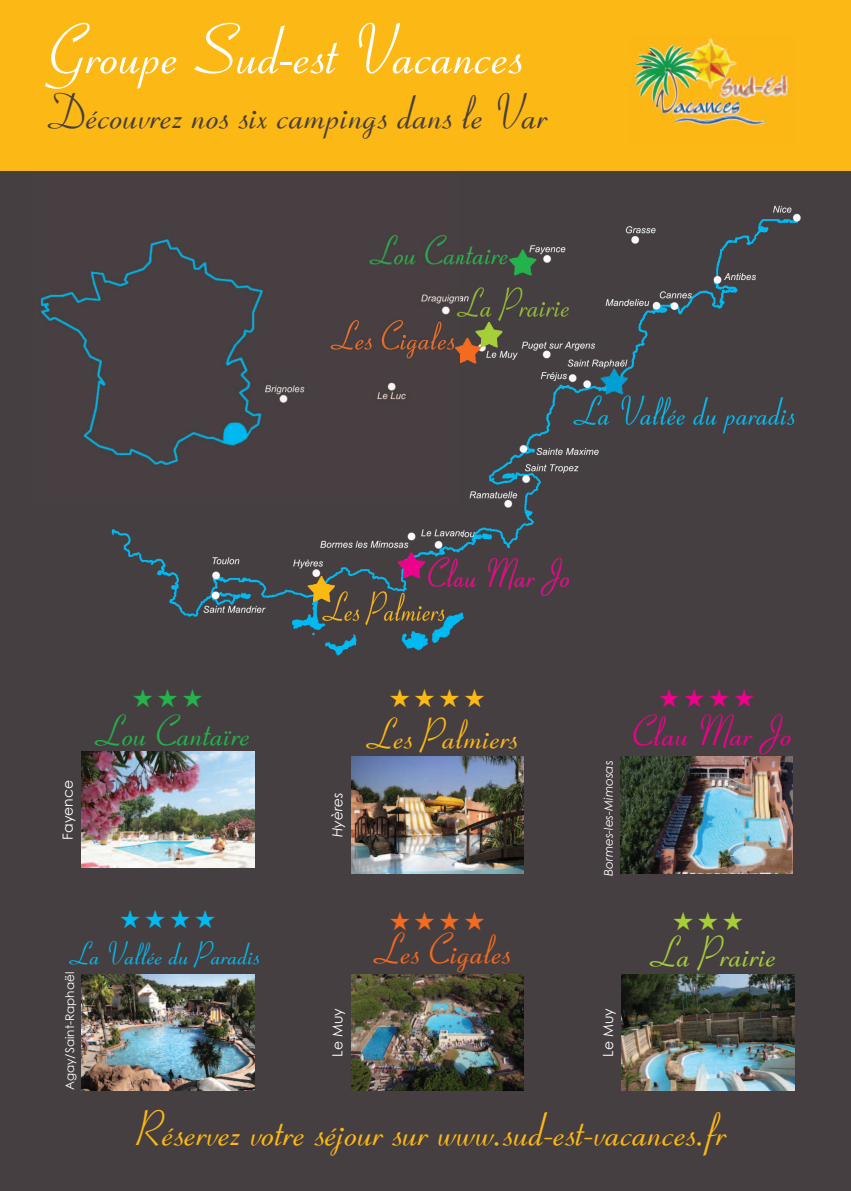
<style>
.page{position:relative;width:851px;height:1191px;background:#fff}
.page>*{position:absolute;margin:0;border:0;box-sizing:border-box;transform-origin:0 0}
.t1{font:66px "Connecticut";color:#fff}
.t2{font:46px "Connecticut";color:#fcb814}
.t3{font:46px "Connecticut";color:#463f41}
.t4{font:40px "Connecticut";color:#23b24b}
.t5{font:40px "Connecticut";color:#fcb814}
.t6{font:40px "Connecticut";color:#f36a21}
.t7{font:40px "Connecticut";color:#ed028c}
.t8{font:40px "Connecticut";color:#a6ce39}
.t9{font:30px "Connecticut";color:#00baf1}
.t10{font:14px "Century Gothic";color:#fff}
.t11{font:italic 14px "Century Gothic";color:#fff}
.t12{font:italic 12px "Century Gothic";color:#fff}
.t13{font:12px "Century Gothic";color:#fff}
</style>
<div class="page">
<div style="left:0;top:0;width:850px;height:1191px;background:#463f41"></div>
<div style="left:0;top:0;width:850px;height:170px;background:#fcb814"></div>
<img style="left:634px;top:36px;width:155px;height:90px">
<img style="left:40px;top:205px;width:761px;height:451px">
<img style="left:81px;top:751px;width:173px;height:117px">
<img style="left:351px;top:756px;width:172px;height:117px">
<img style="left:620px;top:756px;width:172px;height:117px">
<img style="left:81px;top:974px;width:173px;height:116px">
<img style="left:351px;top:974px;width:172px;height:116px">
<img style="left:621px;top:974px;width:173px;height:116px">
<h1 class="t1" style="left:40px;top:12px;width:477px">Groupe Sud-est Vacances</h1>
<p class="t3" style="left:40px;top:85px;width:503px">Découvrez nos six campings dans le Var</p>
<p class="t10" style="left:58px;top:839px;width:61px;rotate:-90deg">Fayence</p>
<p class="t4" style="left:90px;top:708px;width:157px">Lou Cantaïre</p>
<p class="t9" style="left:66px;top:936px;width:192px">La Vallée du Paradis</p>
<p class="t13" style="left:61px;top:1090px;width:120px;rotate:-90deg">Agay/Saint-Raphaël</p>
<p class="t11" style="left:327px;top:837px;width:47px;rotate:-90deg">Hyères</p>
<p class="t5" style="left:361px;top:710px;width:153px">Les Palmiers</p>
<p class="t10" style="left:327px;top:1056px;width:50px;rotate:-90deg">Le Muy</p>
<p class="t6" style="left:368px;top:926px;width:139px">Les Cigales</p>
<p class="t12" style="left:600px;top:875px;width:117px;rotate:-90deg">Bormes-les-Mimosas</p>
<p class="t7" style="left:626px;top:708px;width:162px">Clau Mar Jo</p>
<p class="t10" style="left:598px;top:1056px;width:50px;rotate:-90deg">Le Muy</p>
<p class="t8" style="left:644px;top:929px;width:128px">La Prairie</p>
<p class="t2" style="left:130px;top:1102px;width:592px">Réservez votre séjour sur www.sud-est-vacances.fr</p>
</div>
